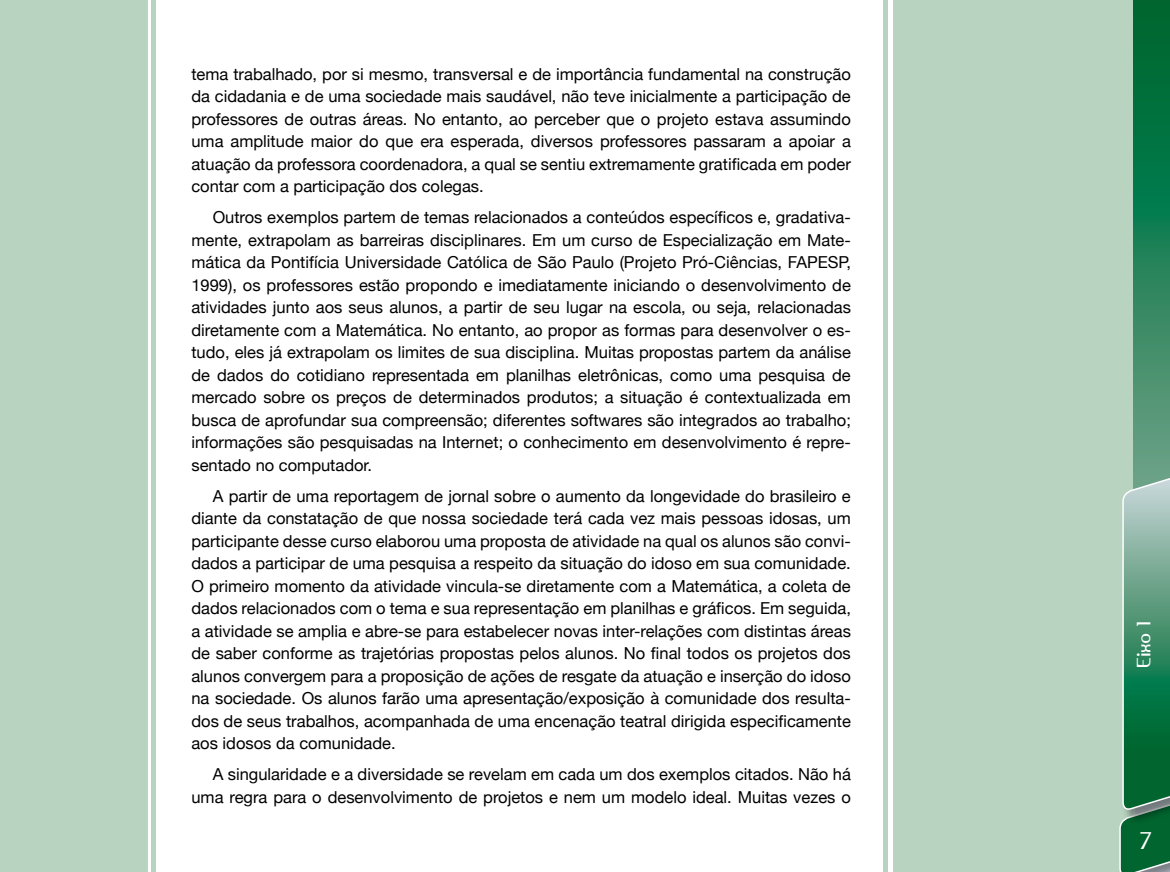
<style>
.page{position:relative;width:1170px;height:872px;background:#fff}
.page>*{position:absolute;margin:0;border:0;box-sizing:border-box;transform-origin:0 0}
.t1{font:22.5px "Amerika Sans";color:#fff}
.t2{font:18px "Amerika Sans";color:#fff}
.t3{font:16.5px/22.5px "Helvetica Neue";color:#000;text-align:justify}
</style>
<div class="page">
<div style="left:0;top:0;width:147px;height:872px;background:#b9d3c1"></div>
<div style="left:893px;top:0;width:276px;height:872px;background:#b9d3c1"></div>
<svg style="left:1133px;top:0;width:36px;height:472px;background:#228055"></svg>
<svg style="left:1119px;top:472px;width:50px;height:400px"></svg>
<div style="left:883px;top:0;width:5px;height:872px;background:#b9d3c1"></div>
<div style="left:151px;top:0;width:5px;height:872px;background:#b9d3c1"></div>
<p class="t3" style="left:191px;top:62px;width:661px">tema trabalhado, por si mesmo, transversal e de importância fundamental na construção da cidadania e de uma sociedade mais saudável, não teve inicialmente a participação de professores de outras áreas. No entanto, ao perceber que o projeto estava assumindo uma amplitude maior do que era esperada, diversos professores passaram a apoiar a atuação da professora coordenadora, a qual se sentiu extremamente gratificada em poder contar com a participação dos colegas.</p>
<p class="t3" style="left:191px;top:206px;width:661px;text-indent:21px">Outros exemplos partem de temas relacionados a conteúdos específicos e, gradativa&shy;mente, extrapolam as barreiras disciplinares. Em um curso de Especialização em Mate&shy;mática da Pontifícia Universidade Católica de São Paulo (Projeto Pró-Ciências, FAPESP, 1999), os professores estão propondo e imediatamente iniciando o desenvolvimento de atividades junto aos seus alunos, a partir de seu lugar na escola, ou seja, relacionadas diretamente com a Matemática. No entanto, ao propor as formas para desenvolver o es&shy;tudo, eles já extrapolam os limites de sua disciplina. Muitas propostas partem da análise de dados do cotidiano representada em planilhas eletrônicas, como uma pesquisa de mercado sobre os preços de determinados produtos; a situação é contextualizada em busca de aprofundar sua compreensão; diferentes softwares são integrados ao trabalho; informações são pesquisadas na Internet; o conhecimento em desenvolvimento é repre&shy;sentado no computador.</p>
<p class="t3" style="left:191px;top:484px;width:661px;text-indent:21px">A partir de uma reportagem de jornal sobre o aumento da longevidade do brasileiro e diante da constatação de que nossa sociedade terá cada vez mais pessoas idosas, um participante desse curso elaborou uma proposta de atividade na qual os alunos são convi&shy;dados a participar de uma pesquisa a respeito da situação do idoso em sua comunidade.<br>O primeiro momento da atividade vincula-se diretamente com a Matemática, a coleta de dados relacionados com o tema e sua representação em planilhas e gráficos. Em seguida, a atividade se amplia e abre-se para estabelecer novas inter-relações com distintas áreas de saber conforme as trajetórias propostas pelos alunos. No final todos os projetos dos alunos convergem para a proposição de ações de resgate da atuação e inserção do idoso na sociedade. Os alunos farão uma apresentação/exposição à comunidade dos resulta&shy;dos de seus trabalhos, acompanhada de uma encenação teatral dirigida especificamente aos idosos da comunidade.</p>
<p class="t3" style="left:191px;top:763px;width:661px;text-align:right">A singularidade e a diversidade se revelam em cada um dos exemplos citados. Não há uma regra para o desenvolvimento de projetos e nem um modelo ideal. Muitas vezes o</p>
<p class="t2" style="left:1132px;top:668px;width:47px;rotate:-90deg">Eixo 1</p>
<h1 class="t1" style="left:1139px;top:826px;width:14px">7</h1>
</div>
